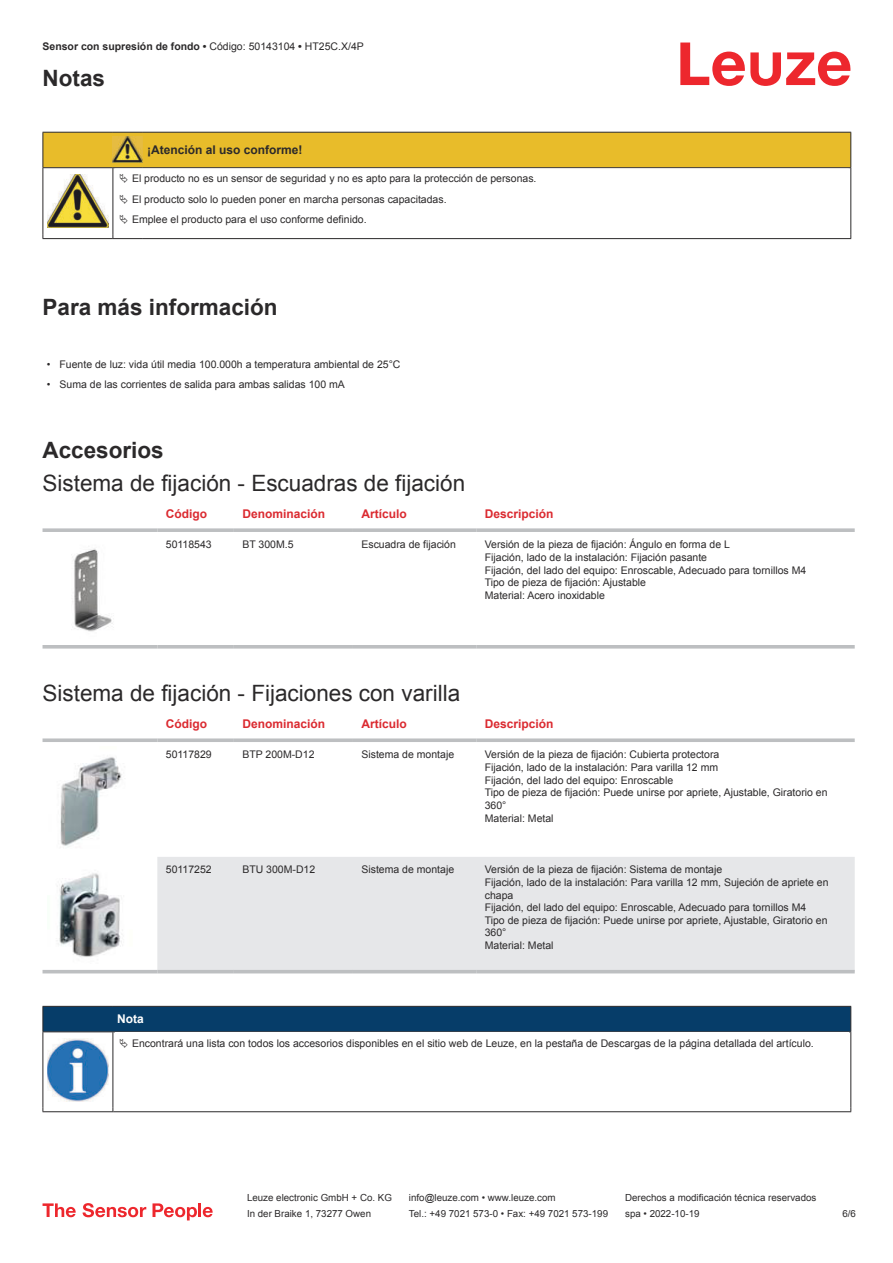
<style>
.page{position:relative;width:893px;height:1263px;background:#fff}
.page>*{position:absolute;margin:0;border:0;box-sizing:border-box;transform-origin:0 0}
.t1{font:22.5px "Arial";color:#2b292a}
.t2{font:700 22.5px "Arial";color:#2b292a}
.t3{font:700 12px "Arial";color:#db2a30}
.t4{font:700 12px "Arial";color:#2b292a}
.t5{font:700 12px "Arial";color:#fff}
.t6{font:10.5px/12.6px "Arial";color:#2b292a}
.t7{font:700 10.5px "Arial";color:#2b292a}
.t8{font:9.75px "Arial";color:#2b292a}
.s1{font-weight:400}
</style>
<div class="page">
<svg style="left:680px;top:43px;width:170px;height:43px"></svg>
<svg style="left:43px;top:648px;width:812px;height:1px"></svg>
<svg style="left:43px;top:528px;width:114px;height:4px"></svg>
<svg style="left:157px;top:528px;width:77px;height:4px"></svg>
<svg style="left:234px;top:528px;width:119px;height:4px"></svg>
<svg style="left:353px;top:528px;width:123px;height:4px"></svg>
<svg style="left:476px;top:528px;width:379px;height:4px;background:#c3c5c7"></svg>
<hr style="left:43px;top:645px;width:114px;height:3px;background:#bdbfc1">
<hr style="left:157px;top:645px;width:77px;height:3px;background:#bdbfc1">
<hr style="left:234px;top:645px;width:119px;height:3px;background:#bdbfc1">
<hr style="left:353px;top:645px;width:123px;height:3px;background:#bdbfc1">
<hr style="left:476px;top:645px;width:379px;height:3px;background:#bdbfc1">
<img style="left:72px;top:548px;width:41px;height:84px">
<div style="left:157px;top:857px;width:698px;height:113px;background:#e6e7e9"></div>
<svg style="left:43px;top:738px;width:114px;height:4px"></svg>
<svg style="left:157px;top:738px;width:77px;height:4px"></svg>
<svg style="left:234px;top:738px;width:119px;height:4px"></svg>
<svg style="left:353px;top:738px;width:123px;height:4px"></svg>
<svg style="left:476px;top:738px;width:379px;height:4px;background:#c4c6c8"></svg>
<hr style="left:43px;top:970px;width:114px;height:3px;background:#bdbfc1">
<hr style="left:157px;top:970px;width:77px;height:3px;background:#bdbfc1">
<hr style="left:234px;top:970px;width:119px;height:3px;background:#bdbfc1">
<hr style="left:353px;top:970px;width:123px;height:3px;background:#bdbfc1">
<hr style="left:476px;top:970px;width:379px;height:3px;background:#bdbfc1">
<img style="left:60px;top:757px;width:62px;height:89px">
<img style="left:57px;top:873px;width:65px;height:84px">
<div style="left:43px;top:1006px;width:808px;height:26px;background:#063d69"></div>
<hr style="left:113px;top:1031px;width:738px;height:1px;background:#2b292a">
<hr style="left:43px;top:1032px;width:1px;height:75px;background:#2b292a">
<hr style="left:113px;top:1032px;width:1px;height:75px;background:#2b292a">
<hr style="left:850px;top:1032px;width:1px;height:75px;background:#2b292a">
<hr style="left:43px;top:1111px;width:70px;height:1px;background:#2b292a">
<hr style="left:113px;top:1111px;width:738px;height:1px;background:#2b292a">
<img style="left:47px;top:1038px;width:61px;height:63px">
<svg style="left:43px;top:1203px;width:33px;height:14px"></svg>
<svg style="left:83px;top:1203px;width:63px;height:14px"></svg>
<svg style="left:153px;top:1203px;width:44px;height:17px"></svg>
<hr style="left:198px;top:1203px;width:3px;height:14px;background:#ed272d">
<svg style="left:203px;top:1207px;width:10px;height:10px"></svg>
<hr style="left:43px;top:238px;width:70px;height:1px;background:#2b292a">
<hr style="left:113px;top:238px;width:30px;height:1px;background:#2b292a">
<hr style="left:143px;top:238px;width:708px;height:1px;background:#2b292a">
<svg style="left:43px;top:132px;width:808px;height:106px"></svg>
<p class="t7" style="left:43px;top:43px;width:323px">Sensor con supresión de fondo • <span class="s1">Código: 50143104</span> • <span class="s1">HT25C.X/4P</span></p>
<h1 class="t2" style="left:43px;top:70px;width:64px">Notas</h1>
<p class="t4" style="left:147px;top:145px;width:157px">¡Atención al uso conforme!</p>
<p class="t6" style="left:132px;top:170px;width:406px;line-height:20.2px">El producto no es un sensor de seguridad y no es apto para la protección de personas.<br>El producto solo lo pueden poner en marcha personas capacitadas.<br>Emplee el producto para el uso conforme definido.</p>
<h1 class="t2" style="left:43px;top:299px;width:237px">Para más información</h1>
<p class="t6" style="left:47px;top:359px;width:355px">• Fuente de luz: vida útil media 100.000h a temperatura ambiental de 25°C</p>
<p class="t6" style="left:47px;top:379px;width:300px">• Suma de las corrientes de salida para ambas salidas 100 mA</p>
<h1 class="t2" style="left:43px;top:441px;width:123px">Accesorios</h1>
<h1 class="t1" style="left:43px;top:475px;width:424px">Sistema de fijación - Escuadras de fijación</h1>
<p class="t3" style="left:166px;top:509px;width:43px">Código</p>
<p class="t3" style="left:242px;top:509px;width:84px">Denominación</p>
<p class="t3" style="left:361px;top:509px;width:47px">Artículo</p>
<p class="t3" style="left:485px;top:509px;width:70px">Descripción</p>
<p class="t6" style="left:166px;top:539px;width:47px">50118543</p>
<p class="t6" style="left:242px;top:539px;width:53px">BT 300M.5</p>
<p class="t6" style="left:361px;top:539px;width:96px">Escuadra de fijación</p>
<p class="t6" style="left:485px;top:539px;width:323px">Versión de la pieza de fijación: Ángulo en forma de L<br>Fijación, lado de la instalación: Fijación pasante<br>Fijación, del lado del equipo: Enroscable, Adecuado para tornillos M4<br>Tipo de pieza de fijación: Ajustable<br>Material: Acero inoxidable</p>
<h1 class="t1" style="left:43px;top:685px;width:419px">Sistema de fijación - Fijaciones con varilla</h1>
<p class="t3" style="left:166px;top:719px;width:43px">Código</p>
<p class="t3" style="left:242px;top:719px;width:84px">Denominación</p>
<p class="t3" style="left:361px;top:719px;width:47px">Artículo</p>
<p class="t3" style="left:485px;top:719px;width:70px">Descripción</p>
<p class="t6" style="left:166px;top:749px;width:47px">50117829</p>
<p class="t6" style="left:242px;top:749px;width:74px">BTP 200M-D12</p>
<p class="t6" style="left:361px;top:749px;width:94px">Sistema de montaje</p>
<p class="t6" style="left:485px;top:749px;width:344px">Versión de la pieza de fijación: Cubierta protectora<br>Fijación, lado de la instalación: Para varilla 12 mm<br>Fijación, del lado del equipo: Enroscable<br>Tipo de pieza de fijación: Puede unirse por apriete, Ajustable, Giratorio en 360°<br>Material: Metal</p>
<p class="t6" style="left:166px;top:864px;width:47px">50117252</p>
<p class="t6" style="left:242px;top:864px;width:74px">BTU 300M-D12</p>
<p class="t6" style="left:361px;top:864px;width:94px">Sistema de montaje</p>
<p class="t6" style="left:485px;top:864px;width:345px">Versión de la pieza de fijación: Sistema de montaje<br>Fijación, lado de la instalación: Para varilla 12 mm, Sujeción de apriete en chapa<br>Fijación, del lado del equipo: Enroscable, Adecuado para tornillos M4<br>Tipo de pieza de fijación: Puede unirse por apriete, Ajustable, Giratorio en 360°<br>Material: Metal</p>
<p class="t5" style="left:117px;top:1014px;width:28px">Nota</p>
<p class="t6" style="left:132px;top:1037px;width:683px">Encontrará una lista con todos los accesorios disponibles en el sitio web de Leuze, en la pestaña de Descargas de la página detallada del artículo.</p>
<p class="t8" style="left:247px;top:1194px;width:146px">Leuze electronic GmbH + Co. KG</p>
<p class="t8" style="left:409px;top:1194px;width:148px">info@leuze.com • www.leuze.com</p>
<p class="t8" style="left:625px;top:1194px;width:193px">Derechos a modificación técnica reservados</p>
<p class="t8" style="left:247px;top:1210px;width:126px">In der Braike 1, 73277 Owen</p>
<p class="t8" style="left:409px;top:1210px;width:201px">Tel.: +49 7021 573-0 • Fax: +49 7021 573-199</p>
<p class="t8" style="left:625px;top:1210px;width:76px">spa • 2022-10-19</p>
<p class="t8" style="left:842px;top:1210px;width:15px">6 /6</p>
</div>
